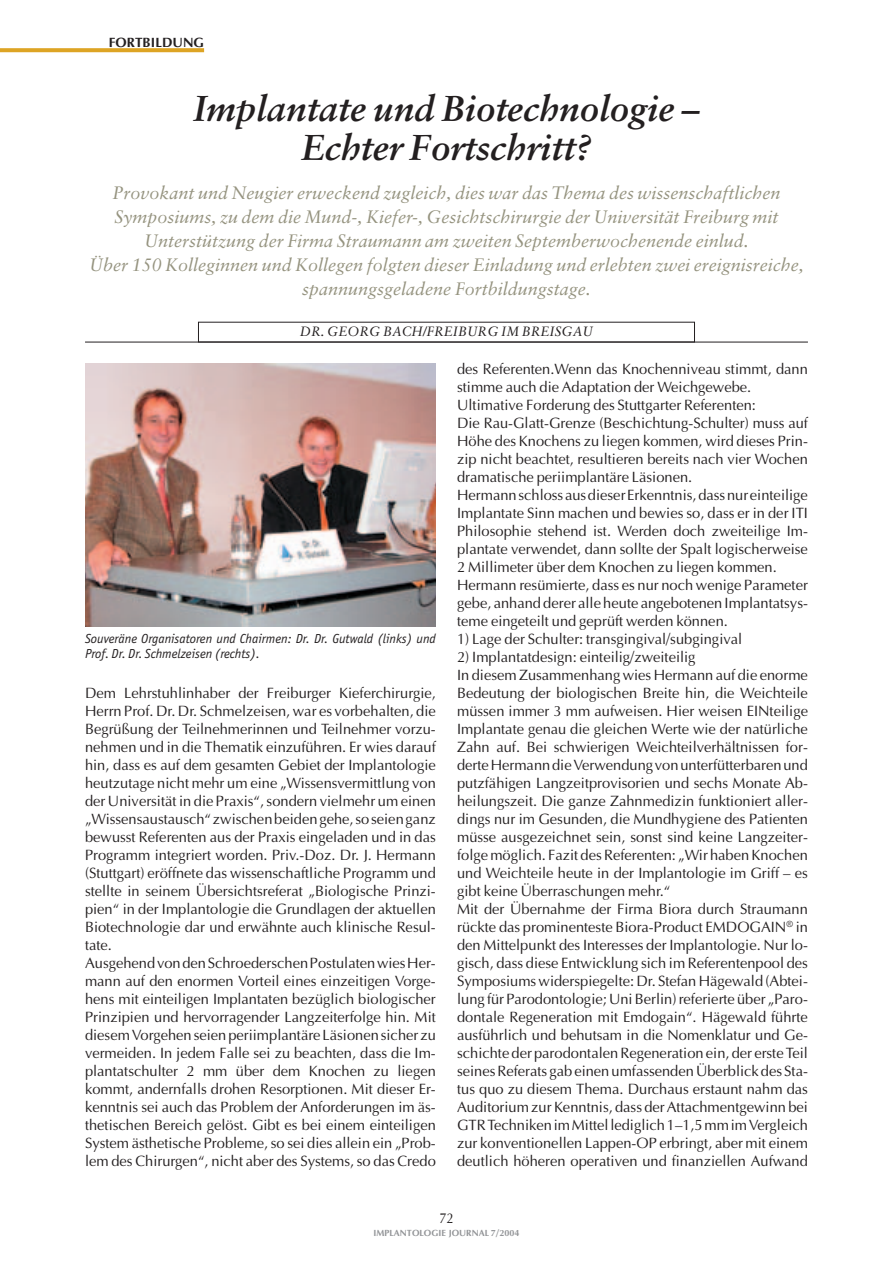
<style>
.page{position:relative;width:893px;height:1263px;background:#fff}
.page>*{position:absolute;margin:0;border:0;box-sizing:border-box;transform-origin:0 0}
.t1{font:italic 700 36px/39px "Sabon";color:#231f20;text-align:center}
.t2{font:italic 18px/24px "Sabon";color:#95937f;text-align:center}
.t3{font:15px/18px "Optima";color:#231f20}
.t4{font:14.25px "Optima";color:#231f20;scale:.9 1}
.t5{font:italic 13.5px/15px "Officina Sans";color:#231f20}
.t6{font:italic 13.5px "Sabon";color:#231f20}
.t7{font:700 13.5px "Optima";color:#231f20}
.t8{font:700 9px "Optima";color:#939598}
</style>
<div class="page">
<svg style="left:1px;top:48px;width:203px;height:4px"></svg>
<hr style="left:85px;top:342px;width:723px;height:1px;background:#231f20">
<img style="left:85px;top:363px;width:351px;height:264px">
<p class="t7" style="left:109px;top:37px;width:97px">FORTBILDUNG</p>
<h1 class="t1" style="left:193px;top:92px;width:508px">Implantate und Biotechnologie –<br>Echter Fortschritt?</h1>
<p class="t2" style="left:89px;top:182px;width:716px">Provokant und Neugier erweckend zugleich, dies war das Thema des wissenschaftlichen Symposiums, zu dem die Mund-, Kiefer-, Gesichtschirurgie der Universität Freiburg mit Unterstützung der Firma Straumann am zweiten Septemberwochenende einlud.<br>Über 150 Kolleginnen und Kollegen folgten dieser Einladung und erlebten zwei ereignisreiche, spannungsgeladene Fortbildungstage.</p>
<p class="t6" style="left:300px;top:326px;width:295px">DR. GEORG BACH/FREIBURG IM BREISGAU</p>
<p class="t5" style="left:85px;top:632px;width:352px">Souveräne Organisatoren und Chairmen: Dr. Dr. Gutwald (links) und<br>Prof. Dr. Dr. Schmelzeisen (rechts).</p>
<p class="t3" style="left:85px;top:686px;width:352px">Dem Lehrstuhlinhaber der Freiburger Kieferchirurgie, Herrn Prof. Dr. Dr. Schmelzeisen, war es vorbehalten, die Begrüßung der Teilnehmerinnen und Teilnehmer vorzu&shy;nehmen und in die Thematik einzuführen. Er wies darauf hin, dass es auf dem gesamten Gebiet der Implantologie heutzutage nicht mehr um eine „Wissensvermittlung von der Universität in die Praxis“, sondern vielmehr um einen „Wissensaustausch“ zwischen beiden gehe, so seien ganz bewusst Referenten aus der Praxis eingeladen und in das Programm integriert worden. Priv.-Doz. Dr. J. Hermann (Stuttgart) eröffnete das wissenschaftliche Programm und stellte in seinem Übersichtsreferat „Biologische Prinzi&shy;pien“ in der Implantologie die Grundlagen der aktuellen Biotechnologie dar und erwähnte auch klinische Resul&shy;tate.<br>Ausgehend von den Schroederschen Postulaten wies Her&shy;mann auf den enormen Vorteil eines einzeitigen Vorge&shy;hens mit einteiligen Implantaten bezüglich biologischer Prinzipien und hervorragender Langzeiterfolge hin. Mit diesem Vorgehen seien periimplantäre Läsionen sicher zu vermeiden. In jedem Falle sei zu beachten, dass die Im&shy;plantatschulter 2 mm über dem Knochen zu liegen kommt, andernfalls drohen Resorptionen. Mit dieser Er&shy;kenntnis sei auch das Problem der Anforderungen im äs&shy;thetischen Bereich gelöst. Gibt es bei einem einteiligen System ästhetische Probleme, so sei dies allein ein „Prob&shy;lem des Chirurgen“, nicht aber des Systems, so das Credo</p>
<p class="t3" style="left:457px;top:362px;width:352px">des Referenten.Wenn das Knochenniveau stimmt, dann stimme auch die Adaptation der Weichgewebe.<br>Ultimative Forderung des Stuttgarter Referenten:<br>Die Rau-Glatt-Grenze (Beschichtung-Schulter) muss auf Höhe des Knochens zu liegen kommen, wird dieses Prin&shy;zip nicht beachtet, resultieren bereits nach vier Wochen dramatische periimplantäre Läsionen.<br>Hermann schloss aus dieser Erkenntnis, dass nur einteilige Implantate Sinn machen und bewies so, dass er in der ITI Philosophie stehend ist. Werden doch zweiteilige Im&shy;plantate verwendet, dann sollte der Spalt logischerweise 2 Millimeter über dem Knochen zu liegen kommen.<br>Hermann resümierte, dass es nur noch wenige Parameter gebe, anhand derer alle heute angebotenen Implantatsys&shy;teme eingeteilt und geprüft werden können.</p>
<p class="t3" style="left:457px;top:632px;width:287px">1) Lage der Schulter: transgingival/subgingival</p>
<p class="t3" style="left:457px;top:650px;width:352px">2) Implantatdesign: einteilig/zweiteilig<br>In diesem Zusammenhang wies Hermann auf die enorme Bedeutung der biologischen Breite hin, die Weichteile müssen immer 3 mm aufweisen. Hier weisen EINteilige Implantate genau die gleichen Werte wie der natürliche Zahn auf. Bei schwierigen Weichteilverhältnissen for&shy;derte Hermann die Verwendung von unterfütterbaren und putzfähigen Langzeitprovisorien und sechs Monate Ab&shy;heilungszeit. Die ganze Zahnmedizin funktioniert aller&shy;dings nur im Gesunden, die Mundhygiene des Patienten müsse ausgezeichnet sein, sonst sind keine Langzeiter&shy;folge möglich. Fazit des Referenten: „Wir haben Knochen und Weichteile heute in der Implantologie im Griff – es gibt keine Überraschungen mehr.“<br>Mit der Übernahme der Firma Biora durch Straumann rückte das prominenteste Biora-Product EMDOGAIN<sup>®</sup> in den Mittelpunkt des Interesses der Implantologie. Nur lo&shy;gisch, dass diese Entwicklung sich im Referentenpool des Symposiums widerspiegelte: Dr. Stefan Hägewald (Abtei&shy;lung für Parodontologie; Uni Berlin) referierte über „Paro&shy;dontale Regeneration mit Emdogain“. Hägewald führte ausführlich und behutsam in die Nomenklatur und Ge&shy;schichte der parodontalen Regeneration ein, der erste Teil seines Referats gab einen umfassenden Überblick des Sta&shy;tus quo zu diesem Thema. Durchaus erstaunt nahm das Auditorium zur Kenntnis, dass der Attachmentgewinn bei GTR Techniken im Mittel lediglich 1–1,5 mm im Vergleich zur konventionellen Lappen-OP erbringt, aber mit einem deutlich höheren operativen und finanziellen Aufwand</p>
<p class="t4" style="left:439px;top:1212px;width:17px">72</p>
<p class="t8" style="left:373px;top:1229px;width:148px">IMPLANTOLOGIE JOURNAL 7/2004</p>
</div>
